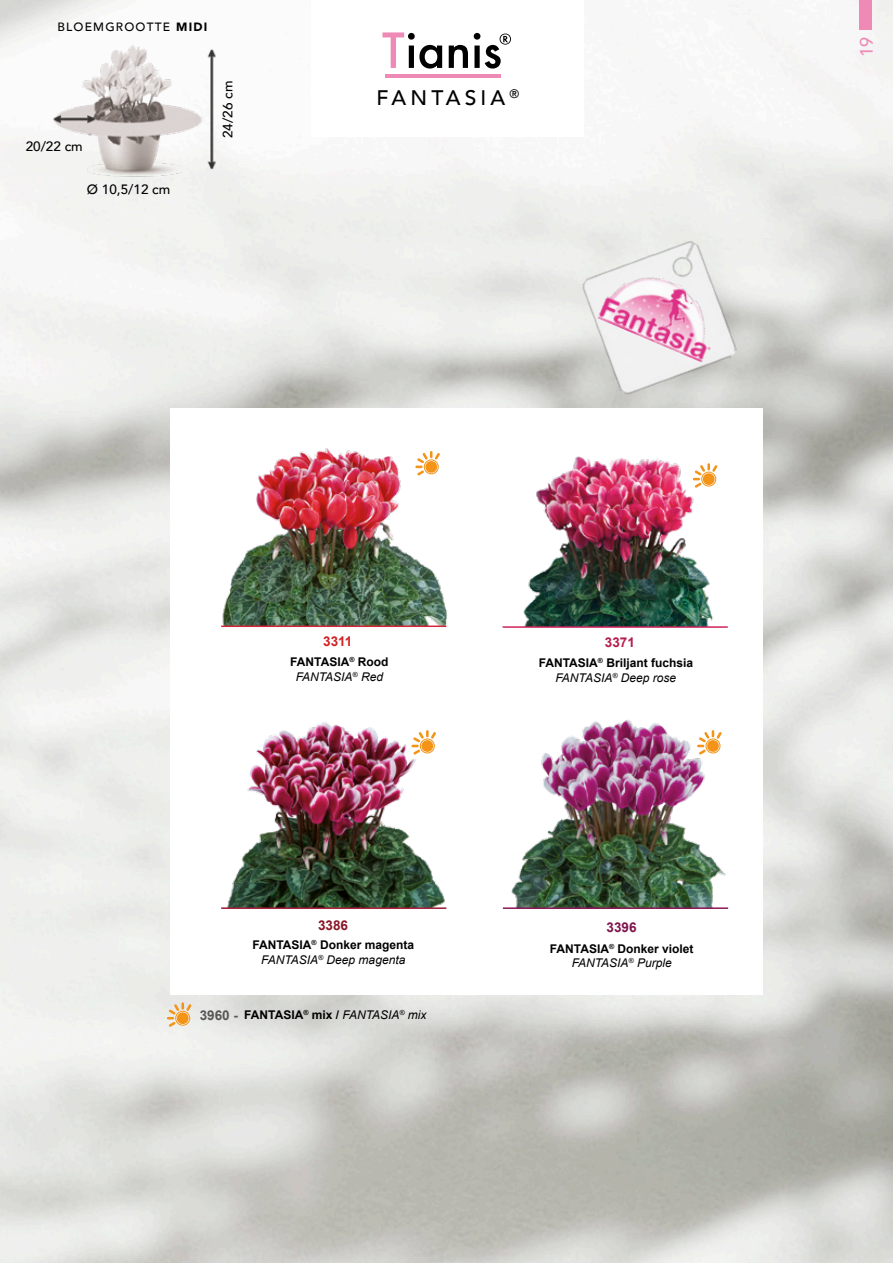
<style>
.page{position:relative;width:893px;height:1263px;background:#fff}
.page>*{position:absolute;margin:0;border:0;box-sizing:border-box;transform-origin:0 0}
.t1{font:500 21px "Avenir";letter-spacing:.2em;color:#000}
.t2{font:500 18px "Avenir";color:#ef8ab6}
.t3{font:500 13.5px "Avenir";color:#000}
.t4{font:700 13.5px "Arial";color:#575756}
.t5{font:700 13.5px "Arial";color:#7f154d}
.t6{font:700 13.5px "Arial";color:#d32123}
.t7{font:700 13.5px "Arial";color:#b31c4c}
.t8{font:700 13.5px "Arial";color:#891726}
.t9{font:700 12px "Arial";color:#000}
.t10{font:italic 12px "Arial";color:#000}
.t11{font:500 12px "Avenir";letter-spacing:.1em;color:#000}
.s1{font-weight:900}
.s2{font-weight:400;font-style:italic}
</style>
<div class="page">
<img style="left:523px;top:457px;width:195px;height:169px">
<img style="left:222px;top:448px;width:226px;height:178px">
<img style="left:227px;top:722px;width:218px;height:185px">
<img style="left:511px;top:720px;width:214px;height:187px">
<hr style="left:221px;top:907px;width:225px;height:2px;background:#9f1832">
<hr style="left:503px;top:626px;width:225px;height:2px;background:#cf2258">
<hr style="left:503px;top:907px;width:225px;height:2px;background:#8d1757">
<hr style="left:221px;top:625px;width:225px;height:2px;background:#d5253a">
<svg style="left:415px;top:451px;width:25px;height:25px"></svg>
<svg style="left:693px;top:463px;width:24px;height:25px"></svg>
<svg style="left:411px;top:730px;width:25px;height:25px"></svg>
<svg style="left:697px;top:730px;width:25px;height:25px"></svg>
<svg style="left:167px;top:1002px;width:25px;height:25px"></svg>
<svg style="left:382px;top:32px;width:60px;height:37px"></svg>
<svg style="left:449px;top:45px;width:19px;height:23px"></svg>
<hr style="left:385px;top:74px;width:116px;height:4px;background:#ef8ab6">
<svg style="left:474px;top:33px;width:37px;height:36px"></svg>
<img style="left:49px;top:36px;width:173px;height:145px">
<img style="left:545px;top:204px;width:228px;height:228px">
<img style="left:597px;top:260px;width:132px;height:103px">
<div style="left:859px;top:0;width:13px;height:30px;background:#ef8ab6"></div>
<p class="t11" style="left:57px;top:16px;width:152px">BLOEMGROOTTE <span class="s1">MIDI</span></p>
<p class="t3" style="left:26px;top:134px;width:59px">20/22 cm</p>
<p class="t3" style="left:87px;top:178px;width:85px">Ø 10,5/12 cm</p>
<p class="t3" style="left:216px;top:138px;width:59px;rotate:-90deg">24/26 cm</p>
<p class="t1" style="left:376px;top:79px;width:144px">FANTASIA <sup>®</sup></p>
<p class="t2" style="left:851px;top:57px;width:22px;rotate:-90deg">19</p>
<p class="t6" style="left:323px;top:632px;width:31px">3311</p>
<p class="t7" style="left:605px;top:633px;width:32px">3371</p>
<p class="t9" style="left:290px;top:654px;width:100px">FANTASIA<sup>®</sup> Rood</p>
<p class="t10" style="left:296px;top:669px;width:89px">FANTASIA<sup>®</sup> Red</p>
<p class="t8" style="left:318px;top:916px;width:32px">3386</p>
<p class="t9" style="left:252px;top:937px;width:163px">FANTASIA<sup>®</sup> Donker magenta</p>
<p class="t10" style="left:261px;top:952px;width:146px">FANTASIA<sup>®</sup> Deep magenta</p>
<p class="t4" style="left:200px;top:1006px;width:40px">3960 -</p>
<p class="t9" style="left:244px;top:1007px;width:184px">FANTASIA<sup>®</sup> mix / <span class="s2">FANTASIA</span><sup>®</sup> <span class="s2">mix</span></p>
<p class="t9" style="left:539px;top:655px;width:156px">FANTASIA<sup>®</sup> Briljant fuchsia</p>
<p class="t10" style="left:555px;top:670px;width:122px">FANTASIA<sup>®</sup> Deep rose</p>
<p class="t5" style="left:607px;top:918px;width:32px">3396</p>
<p class="t9" style="left:550px;top:940px;width:145px">FANTASIA<sup>®</sup> Donker violet</p>
<p class="t10" style="left:572px;top:955px;width:102px">FANTASIA<sup>®</sup> Purple</p>
</div>
